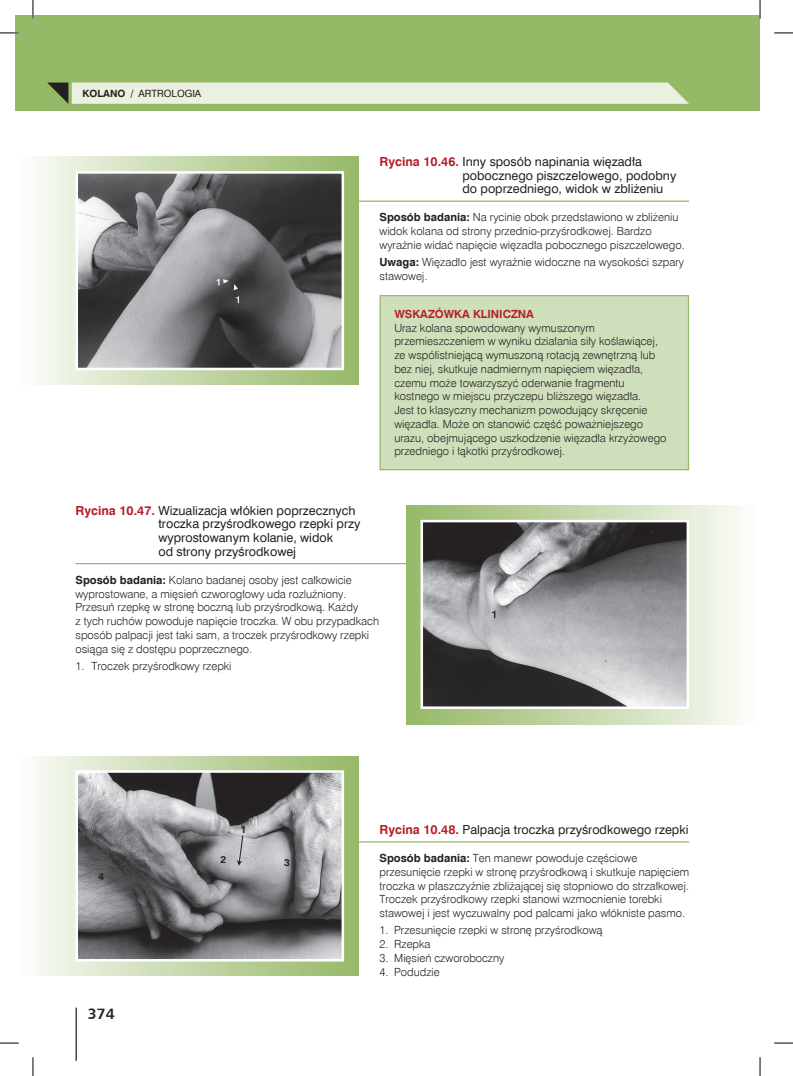
<style>
.page{position:relative;width:793px;height:1076px;background:#fff}
.page>*{position:absolute;margin:0;border:0;box-sizing:border-box;transform-origin:0 0}
.t1{font:700 15px "Humnst 777 EU";color:#231f20}
.t2{font:12.5px/13.8px "Swis 721 EU";color:#231f20}
.t3{font:11.25px/13.8px "Swis 721 Lt EU";color:#231f20}
.t4{font:700 11.25px "Swis 721 EU";color:#b61f29}
.t5{font:700 10px "Swis 721 EU";color:#231f20}
.t6{font:10px "Swis 721 EU";color:#231f20}
.s1{font-weight:400}
.s2{font-weight:700;color:#b61f29}
.s3{font-family:"Swis 721 EU";font-weight:700}
</style>
<div class="page">
<div style="left:15px;top:15px;width:744px;height:96px;background:#96b967"></div>
<hr style="left:75px;top:1007px;width:2px;height:53px;background:#231f20">
<svg style="left:47px;top:83px;width:641px;height:21px;background:#e3ebd7"></svg>
<hr style="left:358px;top:201px;width:330px;height:1px;background:#96b967">
<div style="left:380px;top:296px;width:308px;height:174px;background:#d0dfbb"></div>
<hr style="left:379px;top:295px;width:309px;height:1px;background:#96b967">
<hr style="left:379px;top:296px;width:1px;height:173px;background:#96b967">
<hr style="left:687px;top:296px;width:1px;height:173px;background:#96b967">
<hr style="left:379px;top:469px;width:309px;height:1px;background:#96b967">
<hr style="left:75px;top:563px;width:331px;height:1px;background:#96b967">
<hr style="left:358px;top:841px;width:330px;height:1px;background:#96b967">
<div style="left:16px;top:157px;width:342px;height:227px;background:linear-gradient(to right,#fbfcf9,#95b765)"></div>
<img style="left:78px;top:174px;width:263px;height:193px">
<div style="left:75px;top:171px;width:269px;height:199px;border:2px solid #fff"></div>
<div style="left:15px;top:756px;width:343px;height:219px;background:linear-gradient(to right,#fbfcf9,#95b764)"></div>
<div style="left:406px;top:506px;width:352px;height:218px;background:linear-gradient(to right,#94b664,#fbfcf9)"></div>
<img style="left:423px;top:523px;width:262px;height:183px">
<div style="left:420px;top:520px;width:268px;height:189px;border:2px solid #fff"></div>
<img style="left:78px;top:773px;width:263px;height:185px">
<svg style="left:236px;top:834px;width:7px;height:32px"></svg>
<div style="left:75px;top:770px;width:269px;height:191px;border:2px solid #fff"></div>
<svg style="left:0;top:32px;width:19px;height:2px"></svg>
<svg style="left:774px;top:32px;width:18px;height:2px"></svg>
<svg style="left:0;top:1042px;width:19px;height:2px"></svg>
<svg style="left:774px;top:1042px;width:18px;height:2px"></svg>
<svg style="left:32px;top:0;width:2px;height:19px"></svg>
<svg style="left:32px;top:1057px;width:2px;height:19px"></svg>
<svg style="left:759px;top:0;width:1px;height:19px"></svg>
<svg style="left:759px;top:1057px;width:1px;height:19px"></svg>
<p class="t5" style="left:82px;top:87px;width:90px">KOLANO / <span class="s1">ARTROLO</span></p>
<p class="t6" style="left:185px;top:87px;width:18px">GIA</p>
<p class="t2" style="left:462px;top:155px;width:215px;text-indent:-83px"><span class="s2">Rycina 10.46.</span> Inny sposób napinania więzadła pobocznego piszczelowego, podobny do poprzedniego, widok w zbliżeniu</p>
<p class="t3" style="left:379px;top:211px;width:306px"><span class="s3">Sposób badania:</span> Na rycinie obok przedstawiono w zbliżeniu widok kolana od strony przednio-przyśrodkowej. Bardzo wyraźnie widać napięcie więzadła pobocznego piszczelowego.</p>
<p class="t3" style="left:379px;top:255px;width:306px"><span class="s3">Uwaga:</span> Więzadło jest wyraźnie widoczne na wysokości szpary stawowej.</p>
<p class="t4" style="left:394px;top:307px;width:141px">WSKAZÓWKA KLINICZNA</p>
<p class="t3" style="left:394px;top:321px;width:273px">Uraz kolana spowodowany wymuszonym przemieszczeniem w wyniku działania siły koślawiącej, ze współistniejącą wymuszoną rotacją zewnętrzną lub bez niej, skutkuje nadmiernym napięciem więzadła, czemu może towarzyszyć oderwanie fragmentu kostnego w miejscu przyczepu bliższego więzadła.<br>Jest to klasyczny mechanizm powodujący skręcenie więzadła. Może on stanowić część poważniejszego urazu, obejmującego uszkodzenie więzadła krzyżowego przedniego i łąkotki przyśrodkowej.</p>
<p class="t2" style="left:158px;top:504px;width:203px;text-indent:-83px"><span class="s2">Rycina 10.47.</span> Wizualizacja włókien poprzecznych troczka przyśrodkowego rzepki przy wyprostowanym kolanie, widok<br>od strony przyśrodkowej</p>
<p class="t3" style="left:75px;top:573px;width:305px"><span class="s3">Sposób badania:</span> Kolano badanej osoby jest całkowicie wyprostowane, a mięsień czworogłowy uda rozluźniony.<br>Przesuń rzepkę w stronę boczną lub przyśrodkową. Każdy<br>z tych ruchów powoduje napięcie troczka. W obu przypadkach sposób palpacji jest taki sam, a troczek przyśrodkowy rzepki osiąga się z dostępu poprzecznego.</p>
<p class="t3" style="left:75px;top:659px;width:157px">1. Troczek przyśrodkowy rzepki</p>
<p class="t5" style="left:99px;top:870px;width:7px">4</p>
<h1 class="t1" style="left:88px;top:1004px;width:28px">374</h1>
<p class="t5" style="left:220px;top:853px;width:7px">2</p>
<p class="t5" style="left:241px;top:823px;width:7px">1</p>
<p class="t5" style="left:284px;top:856px;width:7px">3</p>
<p class="t2" style="left:379px;top:823px;width:310px"><span class="s2">Rycina 10.48.</span> Palpacja troczka przyśrodkowego rzepki</p>
<p class="t3" style="left:379px;top:851px;width:311px"><span class="s3">Sposób badania:</span> Ten manewr powoduje częściowe przesunięcie rzepki w stronę przyśrodkową i skutkuje napięciem troczka w płaszczyźnie zbliżającej się stopniowo do strzałkowej.<br>Troczek przyśrodkowy rzepki stanowi wzmocnienie torebki stawowej i jest wyczuwalny pod palcami jako włókniste pasmo.</p>
<p class="t3" style="left:379px;top:924px;width:224px">1. Przesunięcie rzepki w stronę przyśrodkową</p>
<p class="t3" style="left:379px;top:937px;width:53px">2. Rzepka</p>
<p class="t3" style="left:379px;top:951px;width:126px">3. Mięsień czworoboczny</p>
<p class="t3" style="left:379px;top:965px;width:62px">4. Podudzie</p>
</div>
